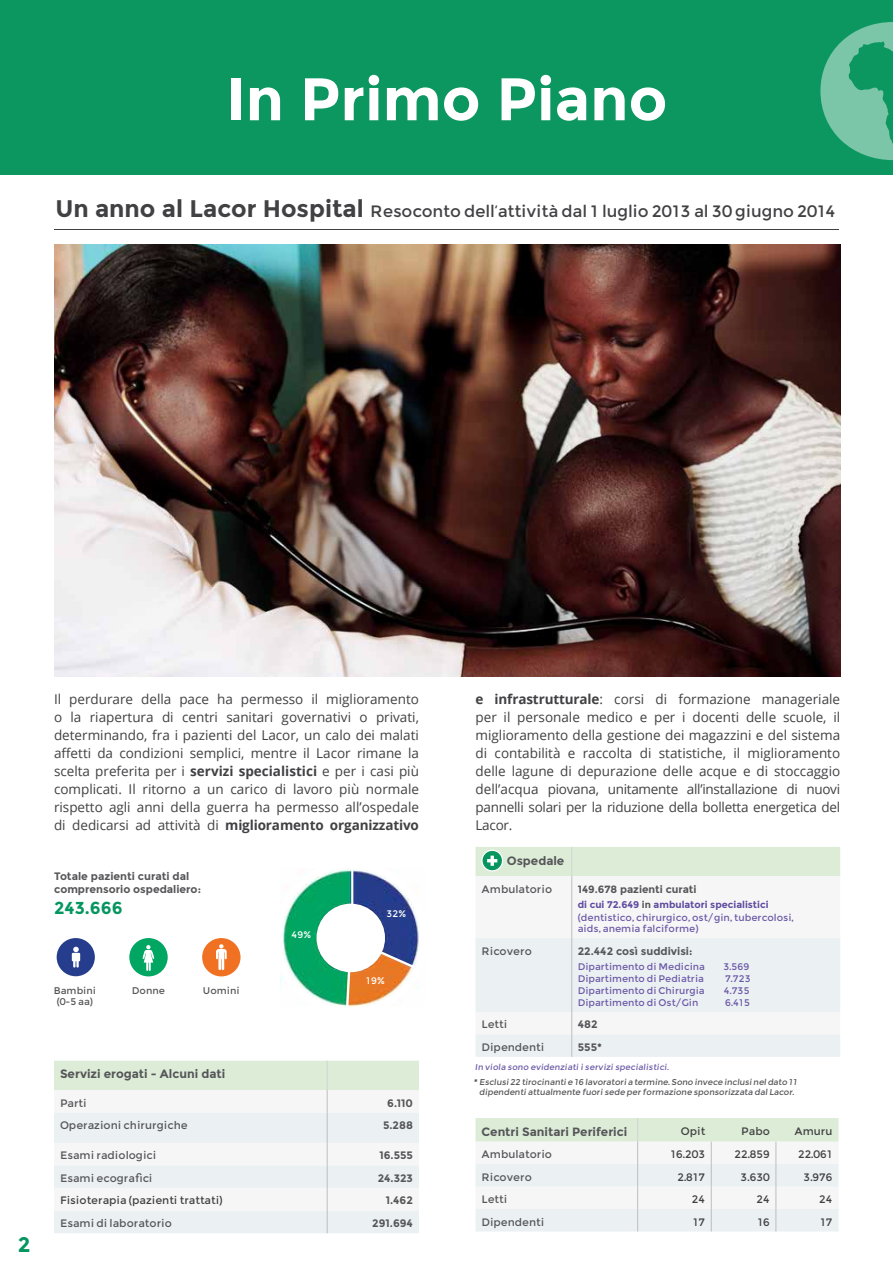
<style>
.page{position:relative;width:893px;height:1263px;background:#fff}
.page>*{position:absolute;margin:0;border:0;box-sizing:border-box;transform-origin:0 0}
.t1{font:700 60px "Montserrat";color:#fff}
.t2{font:700 21px "Montserrat";color:#059660}
.t3{font:700 17.25px "Montserrat";color:#059660}
.t4{font:16.5px "Montserrat";letter-spacing:-.01em;color:#414042}
.t5{font:13.5px/18px "Open Sans";letter-spacing:-.01em;color:#414042;text-align:justify}
.t6{font:700 12px "Montserrat";color:#565659}
.t7{font:10.8px "Montserrat";color:#565659}
.t8{font:700 10.8px/12.9px "Montserrat";color:#565659}
.t9{font:10.8px "Montserrat";color:#414042}
.t10{font:10.8px "Montserrat";color:#414142}
.t11{font:700 10.5px "Montserrat";color:#565659}
.t12{font:9.75px/13.6px "Montserrat";color:#6b59a6}
.t13{font:9.75px/11.7px "Montserrat";color:#565659;text-align:center}
.t14{font:9.6px "Montserrat";color:#6b59a6}
.t15{font:9.45px "Montserrat";color:#fff}
.t16{font:8.4px/14.5px "Montserrat";color:#565659}
.s1{font-weight:700;font-size:24px}
.s2{font-weight:700}
.s3{font-weight:700;color:#5f4b9f}
.s4{font-weight:700;color:#565659}
.s5{color:#6b59a6}
</style>
<div class="page">
<div style="left:0;top:0;width:893px;height:174px;background:#0c9660"></div>
<svg style="left:820px;top:22px;width:73px;height:138px;background:#4cb189"></svg>
<img style="left:54px;top:245px;width:786px;height:431px">
<div style="left:57px;top:938px;width:38px;height:38px;background:#253d8c;border-radius:50%"></div>
<svg style="left:73px;top:947px;width:6px;height:5px"></svg>
<div style="left:72px;top:953px;width:8px;height:8px;background:#fff"></div>
<svg style="left:73px;top:961px;width:6px;height:6px"></svg>
<div style="left:129px;top:938px;width:39px;height:38px;background:#00a662;border-radius:50%"></div>
<svg style="left:143px;top:945px;width:11px;height:26px"></svg>
<div style="left:202px;top:938px;width:39px;height:38px;background:#f17122;border-radius:50%"></div>
<svg style="left:216px;top:944px;width:11px;height:26px"></svg>
<img style="left:281px;top:868px;width:138px;height:138px">
<div style="left:317px;top:904px;width:68px;height:68px;background:#fff;border-radius:50%"></div>
<div style="left:273px;top:860px;width:155px;height:156px;border:7px solid #fff;border-radius:50%"></div>
<svg style="left:345px;top:971px;width:7px;height:38px"></svg>
<svg style="left:378px;top:949px;width:45px;height:24px"></svg>
<hr style="left:571px;top:876px;width:1px;height:62px;background:#bcbec0">
<svg style="left:476px;top:938px;width:364px;height:119px"></svg>
<div style="left:476px;top:847px;width:364px;height:29px;background:#dcecd7"></div>
<svg style="left:476px;top:1118px;width:362px;height:113px"></svg>
<svg style="left:54px;top:1061px;width:365px;height:172px"></svg>
<hr style="left:351px;top:869px;width:2px;height:38px;background:#fff">
<hr style="left:55px;top:229px;width:784px;height:1px;background:#414042">
<h1 class="t1" style="left:226px;top:63px;width:443px">In Primo Piano</h1>
<p class="t4" style="left:55px;top:201px;width:782px"><span class="s1">Un anno al Lacor Hospital</span> Resoconto dell’attività dal 1 luglio 2013 al 30 giugno 2014</p>
<h2 class="t2" style="left:18px;top:1232px;width:14px">2</h2>
<p class="t5" style="left:54px;top:690px;width:366px">Il perdurare della pace ha permesso il miglioramento o la riapertura di centri sanitari governativi o privati, determinando, fra i pazienti del Lacor, un calo dei malati affetti da condizioni semplici, mentre il Lacor rimane la scelta preferita per i <span class="s2">servizi specialistici</span> e per i casi più complicati. Il ritorno a un carico di lavoro più normale rispetto agli anni della guerra ha permesso all’ospedale di dedicarsi ad attività di <span class="s2">miglioramento organizzativo</span></p>
<p class="t5" style="left:476px;top:690px;width:366px"><span class="s2">e infrastrutturale</span>: corsi di formazione manageriale per il personale medico e per i docenti delle scuole, il miglioramento della gestione dei magazzini e del sistema di contabilità e raccolta di statistiche, il miglioramento delle lagune di depurazione delle acque e di stoccaggio dell’acqua piovana, unitamente all’installazione di nuovi pannelli solari per la riduzione della bolletta energetica del Lacor.</p>
<p class="t8" style="left:54px;top:870px;width:148px">Totale pazienti curati dal comprensorio ospedaliero:</p>
<p class="t3" style="left:54px;top:897px;width:70px">243.666</p>
<p class="t6" style="left:507px;top:853px;width:59px">Ospedale</p>
<p class="t7" style="left:482px;top:882px;width:72px">Ambulatorio</p>
<p class="t11" style="left:578px;top:883px;width:120px">149.678 pazienti curati</p>
<p class="t12" style="left:578px;top:897px;width:217px"><span class="s3">di cui 72.649</span> <span class="s4">in</span> <span class="s3">ambulatori specialistici </span>(dentistico, chirurgico, ost/gin, tubercolosi,</p>
<p class="t12" style="left:578px;top:922px;width:122px">aids, anemia falciforme)</p>
<p class="t7" style="left:482px;top:944px;width:52px">Ricovero</p>
<p class="t8" style="left:578px;top:944px;width:116px">22.442 così suddivisi:</p>
<p class="t14" style="left:578px;top:961px;width:129px">Dipartimento di Medicina</p>
<p class="t14" style="left:723px;top:961px;width:27px">3.569</p>
<p class="t14" style="left:578px;top:973px;width:128px">Dipartimento di Pediatria</p>
<p class="t14" style="left:725px;top:973px;width:27px">7.723</p>
<p class="t14" style="left:578px;top:985px;width:128px">Dipartimento di Chirurgia</p>
<p class="t14" style="left:724px;top:985px;width:27px">4.735</p>
<p class="t14" style="left:578px;top:997px;width:122px">Dipartimento di Ost/Gin</p>
<p class="t14" style="left:725px;top:997px;width:26px">6.415</p>
<p class="t7" style="left:482px;top:1018px;width:27px">Letti</p>
<p class="t8" style="left:578px;top:1018px;width:21px">482</p>
<p class="t7" style="left:482px;top:1040px;width:64px">Dipendenti</p>
<p class="t8" style="left:578px;top:1041px;width:26px">555*</p>
<p class="t15" style="left:386px;top:908px;width:22px">32%</p>
<p class="t15" style="left:292px;top:929px;width:22px">49%</p>
<p class="t15" style="left:366px;top:975px;width:21px">19%</p>
<p class="t13" style="left:54px;top:984px;width:44px">Bambini (0-5 aa)</p>
<p class="t13" style="left:132px;top:984px;width:35px">Donne</p>
<p class="t13" style="left:203px;top:984px;width:38px">Uomini</p>
<p class="t6" style="left:60px;top:1067px;width:167px">Servizi erogati - Alcuni dati</p>
<p class="t7" style="left:60px;top:1096px;width:28px">Parti</p>
<p class="t8" style="left:387px;top:1096px;width:27px">6.110</p>
<p class="t7" style="left:60px;top:1118px;width:129px">Operazioni chirurgiche</p>
<p class="t8" style="left:383px;top:1119px;width:31px">5.288</p>
<p class="t7" style="left:60px;top:1149px;width:98px">Esami radiologici</p>
<p class="t8" style="left:379px;top:1149px;width:35px">16.555</p>
<p class="t7" style="left:60px;top:1171px;width:94px">Esami ecografici</p>
<p class="t8" style="left:378px;top:1171px;width:37px">24.323</p>
<p class="t9" style="left:60px;top:1194px;width:164px">Fisioterapia (pazienti trattati)</p>
<p class="t8" style="left:386px;top:1194px;width:29px">1.462</p>
<p class="t7" style="left:60px;top:1217px;width:113px">Esami di laboratorio</p>
<p class="t8" style="left:372px;top:1217px;width:42px">291.694</p>
<p class="t16" style="left:474px;top:1060px;width:326px"><span class="s5">In viola sono evidenziati i servizi specialistici.<br></span><span class="s2">*</span> Esclusi 22 tirocinanti e 16 lavoratori a termine.Sono invece inclusi neldato 11</p>
<p class="t16" style="left:479px;top:1085px;width:318px">dipendenti attualmente fuori sede per formazione sponsorizzata dalLacor.</p>
<p class="t6" style="left:482px;top:1124px;width:147px">Centri Sanitari Periferici</p>
<p class="t10" style="left:681px;top:1124px;width:26px">Opit</p>
<p class="t10" style="left:741px;top:1124px;width:30px">Pabo</p>
<p class="t9" style="left:794px;top:1124px;width:40px">Amuru</p>
<p class="t7" style="left:481px;top:1148px;width:72px">Ambulatorio</p>
<p class="t9" style="left:670px;top:1148px;width:36px">16.203</p>
<p class="t9" style="left:734px;top:1148px;width:37px">22.859</p>
<p class="t9" style="left:798px;top:1148px;width:36px">22.061</p>
<p class="t7" style="left:481px;top:1170px;width:52px">Ricovero</p>
<p class="t9" style="left:677px;top:1170px;width:29px">2.817</p>
<p class="t9" style="left:740px;top:1170px;width:31px">3.630</p>
<p class="t9" style="left:803px;top:1170px;width:31px">3.976</p>
<p class="t7" style="left:481px;top:1192px;width:27px">Letti</p>
<p class="t9" style="left:692px;top:1192px;width:15px">24</p>
<p class="t9" style="left:757px;top:1192px;width:15px">24</p>
<p class="t9" style="left:819px;top:1192px;width:15px">24</p>
<p class="t7" style="left:481px;top:1215px;width:64px">Dipendenti</p>
<p class="t9" style="left:693px;top:1215px;width:14px">17</p>
<p class="t9" style="left:757px;top:1215px;width:14px">16</p>
<p class="t9" style="left:820px;top:1215px;width:14px">17</p>
</div>
